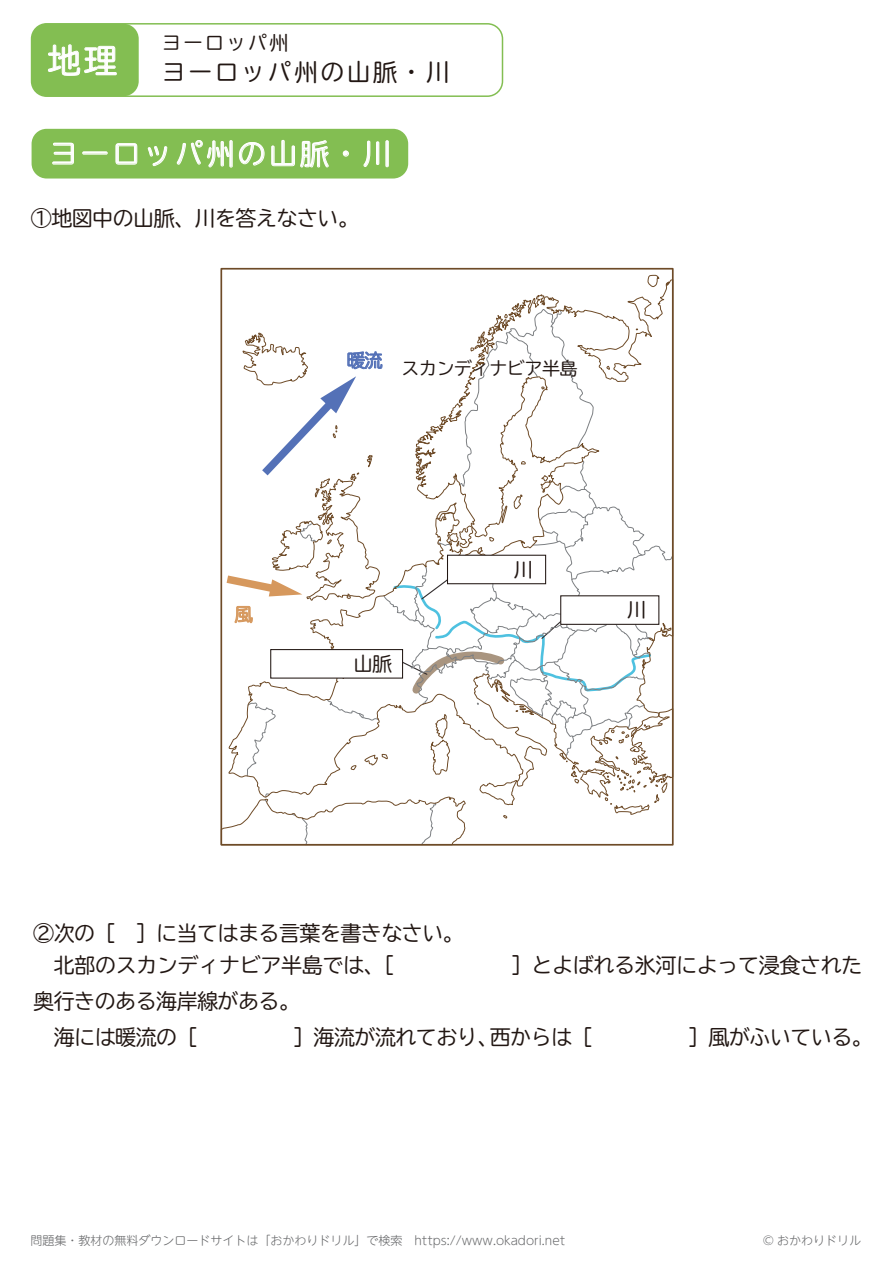
<style>
.page{position:relative;width:893px;height:1263px;background:#fff}
.page>*{position:absolute;margin:0;border:0;box-sizing:border-box;transform-origin:0 0}
.t1{font:33px "TBUDR Go Std";color:#fff}
.t2{font:28.5px "TBUDR Go Std";letter-spacing:.1em;color:#fff}
.t3{font:24px "TBUDR Go Std";letter-spacing:.1em;color:#221713}
.t4{font:21px/31.5px "TBUDR Go Std";letter-spacing:-.025em;color:#221713}
.t5{font:19.5px "TBUDR Go Std";letter-spacing:.1em;color:#221713}
.t6{font:18px "TBUDR Go Std";letter-spacing:-.025em;color:#221713}
.t7{font:18px "TBUDR Go Std";color:#5471b7}
.t8{font:18px "TBUDR Go Std";color:#d6985d}
.t9{font:300 12px "UD Shin M Go Pr 6 N";color:#68696b}
.s1{color:#624d4c}
</style>
<div class="page">
<div style="left:31px;top:23px;width:472px;height:74px;border:2px solid #83be52;border-radius:15px"></div>
<div style="left:32px;top:24px;width:107px;height:72px;background:#83be52;border-radius:15px"></div>
<svg style="left:48px;top:44px;width:69px;height:32px"></svg>
<div style="left:32px;top:129px;width:376px;height:50px;background:#83be52;border-radius:15px"></div>
<svg style="left:52px;top:142px;width:22px;height:23px"></svg>
<div style="left:82px;top:152px;width:26px;height:3px;border:1px solid #fff"></div>
<svg style="left:115px;top:143px;width:23px;height:22px"></svg>
<svg style="left:148px;top:146px;width:20px;height:20px"></svg>
<svg style="left:176px;top:140px;width:57px;height:28px"></svg>
<svg style="left:239px;top:142px;width:26px;height:24px"></svg>
<svg style="left:271px;top:140px;width:58px;height:28px"></svg>
<svg style="left:343px;top:151px;width:6px;height:6px"></svg>
<svg style="left:363px;top:140px;width:26px;height:28px"></svg>
<svg style="left:220px;top:303px;width:454px;height:543px"></svg>
<h1 class="t1" style="left:48px;top:33px;width:71px">地理</h1>
<p class="t5" style="left:162px;top:27px;width:128px">ヨーロッパ州</p>
<p class="t3" style="left:162px;top:52px;width:289px">ヨーロッパ州の山脈・川</p>
<h2 class="t2" style="left:49px;top:130px;width:344px">ヨーロッパ州の山脈・川</h2>
<p class="t4" style="left:31px;top:202px;width:330px">①地図中の山脈、川を答えなさい。</p>
<p class="t7" style="left:347px;top:346px;width:37px">暖流</p>
<p class="t6" style="left:402px;top:354px;width:177px">スカンディナビア半島</p>
<p class="t8" style="left:235px;top:599px;width:19px">風</p>
<p class="t5" style="left:353px;top:648px;width:40px">山脈</p>
<p class="t5" style="left:514px;top:553px;width:21px">川</p>
<p class="t5" style="left:627px;top:594px;width:21px">川</p>
<p class="t4" style="left:54px;top:917px;width:412px;text-indent:-20px">②次の［　］に当てはまる言葉を書きなさい。北部のスカンディナビア半島では、［</p>
<p class="t4" style="left:511px;top:949px;width:353px">］とよばれる氷河によって浸食された</p>
<p class="t4" style="left:33px;top:982px;width:268px;line-height:36px">奥行きのある海岸線がある。　海には暖流の［</p>
<p class="t4" style="left:293px;top:1021px;width:329px">］海流が流れており、西からは［ <span class="s1">　</span></p>
<p class="t4" style="left:688px;top:1021px;width:186px">］風がふいている。</p>
<p class="t9" style="left:31px;top:1230px;width:536px">問題集・教材の無料ダウンロードサイトは「おかわりドリル」で検索　https://www.okadori.net</p>
<p class="t9" style="left:763px;top:1230px;width:100px">© おかわりドリル</p>
</div>
